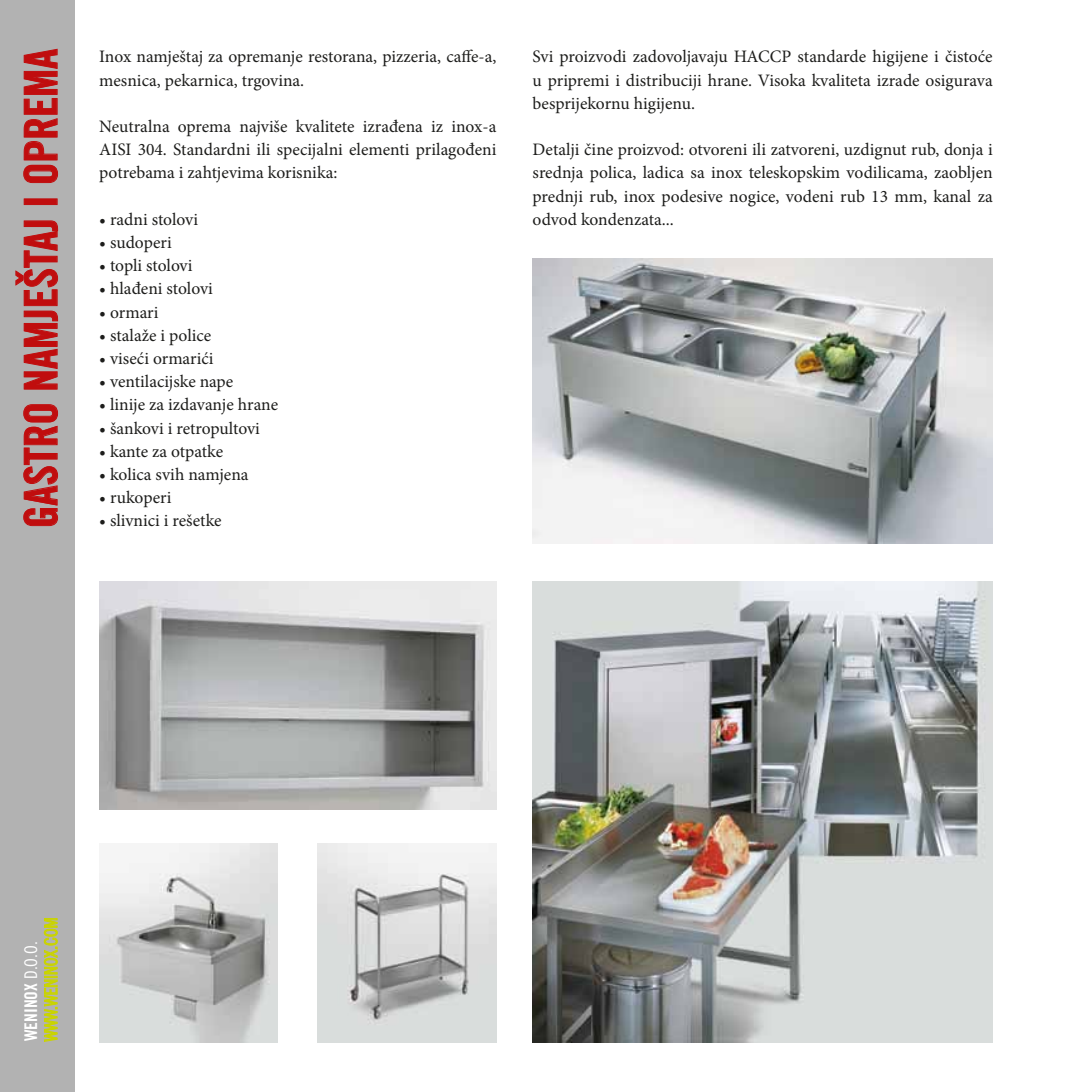
<style>
.page{position:relative;width:1092px;height:1092px;background:#fff}
.page>*{position:absolute;margin:0;border:0;box-sizing:border-box;transform-origin:0 0}
.t1{font:45.5px "Trade Gothic Bold Condensed Twenty";color:#c00d0e}
.t2{font:17.5px/23.1px "Minion Pro";color:#1d1d1b;text-align:justify}
.t3{font:17.5px "Trade Gothic Condensed Eighteen";color:#cad400}
.t4{font:17.5px "Trade Gothic Bold Condensed Twenty";color:#fff}
.s1{font-family:"Trade Gothic Condensed Eighteen"}
</style>
<div class="page">
<div style="left:0;top:0;width:74px;height:1091px;background:#b2b2b2"></div>
<svg style="left:23px;top:404px;width:35px;height:122px"></svg>
<svg style="left:15px;top:220px;width:43px;height:170px"></svg>
<div style="left:24px;top:198px;width:33px;height:7px;border:1px solid #c00d0e"></div>
<svg style="left:23px;top:48px;width:35px;height:135px"></svg>
<svg style="left:44px;top:918px;width:14px;height:124px"></svg>
<img style="left:532px;top:581px;width:460px;height:461px">
<img style="left:532px;top:258px;width:460px;height:285px">
<img style="left:99px;top:581px;width:397px;height:228px">
<img style="left:99px;top:843px;width:179px;height:199px">
<img style="left:317px;top:843px;width:179px;height:199px">
<h1 class="t1" style="left:13px;top:528px;width:481px;rotate:-90deg">GASTRO NAMJEŠTAJ I OPREMA</h1>
<p class="t2" style="left:99px;top:45px;width:398px">Inox namještaj za opremanje restorana, pizzeria, caffe-a, mesnica, pekarnica, trgovina.</p>
<p class="t2" style="left:99px;top:115px;width:398px">Neutralna oprema najviše kvalitete izrađena iz inox-a AISI 304. Standardni ili specijalni elementi prilagođeni potrebama i zahtjevima korisnika:</p>
<p class="t2" style="left:99px;top:208px;width:100px">• radni stolovi</p>
<p class="t2" style="left:99px;top:231px;width:74px">• sudoperi</p>
<p class="t2" style="left:99px;top:254px;width:95px">• topli stolovi</p>
<p class="t2" style="left:99px;top:277px;width:115px">• hlađeni stolovi</p>
<p class="t2" style="left:99px;top:300px;width:61px">• ormari</p>
<p class="t2" style="left:99px;top:324px;width:114px">• stalaže i police</p>
<p class="t2" style="left:99px;top:347px;width:116px">• viseći ormarići</p>
<p class="t2" style="left:99px;top:370px;width:136px">• ventilacijske nape</p>
<p class="t2" style="left:99px;top:393px;width:180px">• linije za izdavanje hrane</p>
<p class="t2" style="left:99px;top:416px;width:162px">• šankovi i retropultovi</p>
<p class="t2" style="left:99px;top:439px;width:125px">• kante za otpatke</p>
<p class="t2" style="left:99px;top:463px;width:151px">• kolica svih namjena</p>
<p class="t2" style="left:99px;top:486px;width:74px">• rukoperi</p>
<p class="t2" style="left:99px;top:509px;width:124px">• slivnici i rešetke</p>
<p class="t2" style="left:532px;top:45px;width:461px">Svi proizvodi zadovoljavaju HACCP standarde higijene i čistoće u pripremi i distribuciji hrane. Visoka kvaliteta izrade osigurava besprijekornu higijenu.</p>
<p class="t2" style="left:532px;top:138px;width:461px">Detalji čine proizvod: otvoreni ili zatvoreni, uzdignut rub, donja i srednja polica, ladica sa inox teleskopskim vodilicama, zaobljen prednji rub, inox podesive nogice, vodeni rub 13 mm, kanal za odvod kondenzata...</p>
<p class="t3" style="left:41px;top:1041px;width:125px;rotate:-90deg">WWW.WENINOX.COM</p>
<p class="t4" style="left:20px;top:1041px;width:102px;rotate:-90deg">WENINOX <span class="s1">D.O.O.</span></p>
</div>
